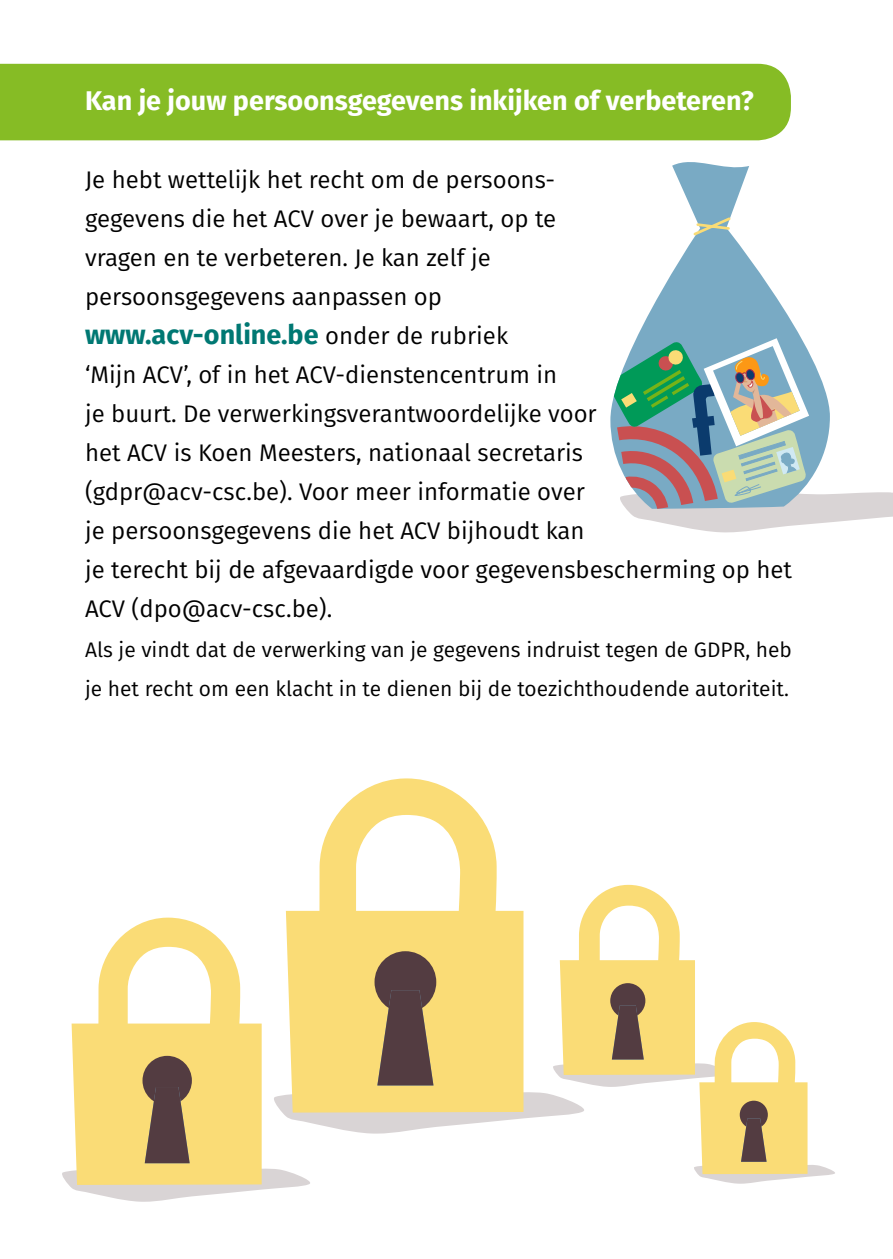
<style>
.page{position:relative;width:893px;height:1259px;background:#fff}
.page>*{position:absolute;margin:0;border:0;box-sizing:border-box;transform-origin:0 0}
.t1{font:700 27px "Fira Sans";color:#fff}
.t2{font:700 27px "Fira Sans";color:#007873}
.t3{font:24px/39px "Fira Sans";color:#000}
.t4{font:21px/39px "Fira Sans";color:#000}
.s1{font-weight:400;font-size:24px;color:#000}
</style>
<div class="page">
<div style="left:0;top:64px;width:791px;height:76px;background:#86bc25"></div>
<svg style="left:636px;top:238px;width:194px;height:271px;fill:#79aac4"></svg>
<svg style="left:610px;top:338px;width:199px;height:171px;background:#95aca6"></svg>
<svg style="left:672px;top:162px;width:77px;height:76px"></svg>
<img style="left:274px;top:1090px;width:286px;height:43px">
<div style="left:286px;top:911px;width:237px;height:201px;background:#fadc76"></div>
<svg style="left:319px;top:778px;width:178px;height:185px"></svg>
<div style="left:375px;top:951px;width:61px;height:62px;background:#533c41;border-radius:50%"></div>
<svg style="left:377px;top:990px;width:56px;height:95px"></svg>
<img style="left:62px;top:1168px;width:248px;height:33px">
<svg style="left:72px;top:917px;width:190px;height:268px"></svg>
<img style="left:553px;top:1065px;width:7px;height:12px">
<img style="left:698px;top:1164px;width:137px;height:19px">
<svg style="left:560px;top:885px;width:247px;height:289px"></svg>
<p class="t1" style="left:85px;top:78px;width:670px">Kan je jouw persoonsgegevens inkijken of verbeteren?</p>
<p class="t3" style="left:85px;top:160px;width:473px">Je hebt wettelijk het recht om de persoons&shy;gegevens die het ACV over je bewaart, op te vragen en te verbeteren. Je kan zelf je persoonsgegevens aanpassen op</p>
<p class="t2" style="left:85px;top:312px;width:425px">www.acv-online.be <span class="s1">onder de rubriek</span></p>
<p class="t3" style="left:85px;top:355px;width:708px">‘Mijn ACV’, of in het ACV-dienstencentrum in<br>je buurt. De verwerkingsverantwoordelijke voor<br>het ACV is Koen Meesters, nationaal secretaris (gdpr@acv-csc.be). Voor meer informatie over<br>je persoonsgegevens die het ACV bijhoudt kan<br>je terecht bij de afgevaardigde voor gegevensbescherming op het ACV (dpo@acv-csc.be).</p>
<p class="t4" style="left:85px;top:629px;width:708px">Als je vindt dat de verwerking van je gegevens indruist tegen de GDPR, heb je het recht om een klacht in te dienen bij de toezichthoudende autoriteit.</p>
</div>
